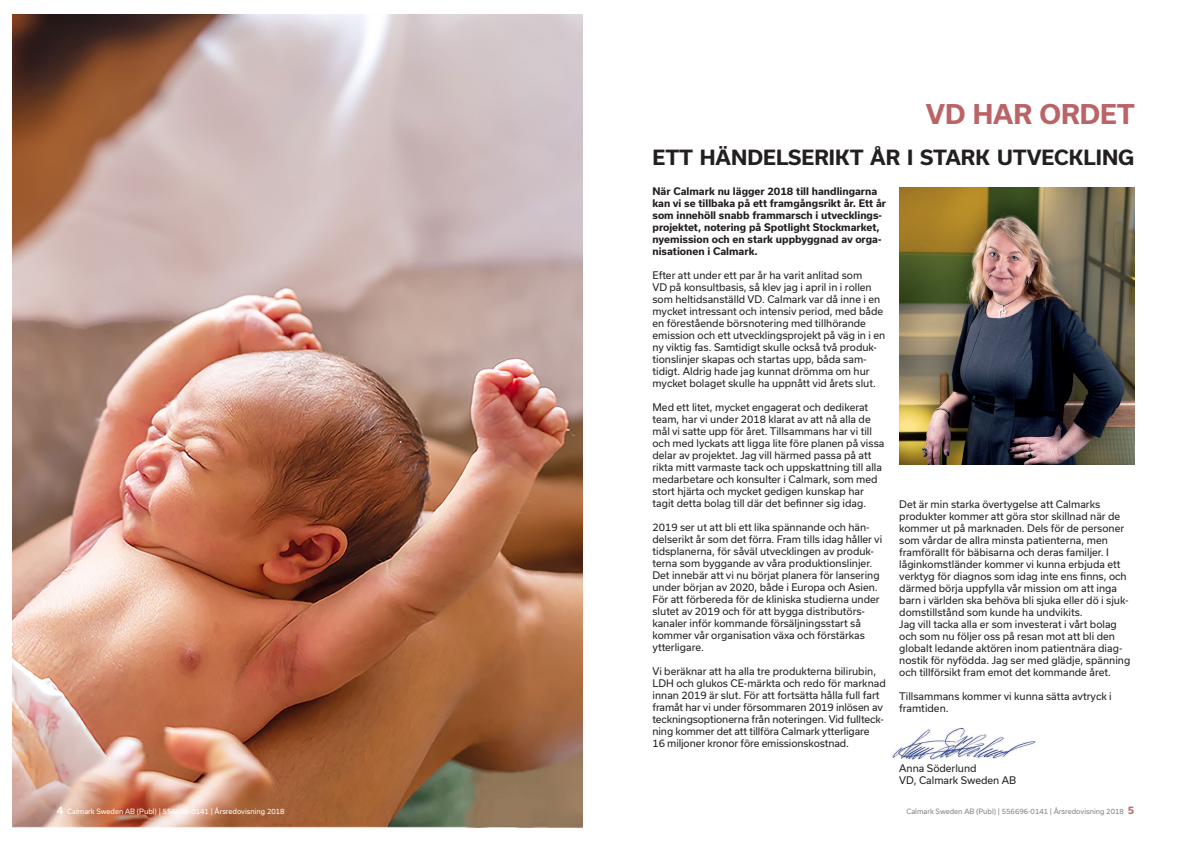
<style>
.page{position:relative;width:1191px;height:842px;background:#fff}
.page>*{position:absolute;margin:0;border:0;box-sizing:border-box;transform-origin:0 0}
.t1{font:700 26px "Usual";color:#ba6467}
.t2{font:700 20px "Usual";color:#231f20}
.t3{font:10px/12px "Usual";color:#231f20}
.t4{font:700 10px/12px "Usual";color:#231f20}
.t5{font:7px "Usual";color:#808285}
.t6{font:7px "Usual";color:#fff}
.s1{font-weight:700;font-size:10px}
.s2{font-weight:700;font-size:10px;color:#ba6467}
</style>
<div class="page">
<img style="left:892px;top:728px;width:144px;height:32px">
<img style="left:13px;top:14px;width:570px;height:814px">
<img style="left:899px;top:188px;width:235px;height:276px">
<p class="t6" style="left:57px;top:807px;width:229px"><span class="s1">4</span> Calmark Sweden AB (Publ) | 556696-0141 | Årsredovisning 2018</p>
<p class="t1" style="left:925px;top:100px;width:211px">VD HAR ORDET</p>
<p class="t2" style="left:652px;top:146px;width:483px">ETT HÄNDELSERIKT ÅR I STARK UTVECKLING</p>
<p class="t4" style="left:652px;top:185px;width:235px">När Calmark nu lägger 2018 till handlingarna kan vi se tillbaka på ett framgångsrikt år. Ett år som innehöll snabb frammarsch i utvecklings&shy;projektet, notering på Spotlight Stockmarket, nyemission och en stark uppbyggnad av orga&shy;nisationen i Calmark.</p>
<p class="t3" style="left:652px;top:269px;width:234px">Efter att under ett par år ha varit anlitad som<br>VD på konsultbasis, så klev jag i april in i rollen som heltidsanställd VD. Calmark var då inne i en mycket intressant och intensiv period, med både en förestående börsnotering med tillhörande emission och ett utvecklingsprojekt på väg in i en ny viktig fas. Samtidigt skulle också två produk&shy;tionslinjer skapas och startas upp, båda sam&shy;tidigt. Aldrig hade jag kunnat drömma om hur mycket bolaget skulle ha uppnått vid årets slut.</p>
<p class="t3" style="left:652px;top:401px;width:233px">Med ett litet, mycket engagerat och dedikerat team, har vi under 2018 klarat av att nå alla de mål vi satte upp för året. Tillsammans har vi till och med lyckats att ligga lite före planen på vissa delar av projektet. Jag vill härmed passa på att rikta mitt varmaste tack och uppskattning till alla medarbetare och konsulter i Calmark, som med stort hjärta och mycket gedigen kunskap har tagit detta bolag till där det befinner sig idag.</p>
<p class="t3" style="left:652px;top:521px;width:231px">2019 ser ut att bli ett lika spännande och hän&shy;delserikt år som det förra. Fram tills idag håller vi tidsplanerna, för såväl utvecklingen av produk&shy;terna som byggande av våra produktionslinjer.<br>Det innebär att vi nu börjat planera för lansering under början av 2020, både i Europa och Asien.<br>För att förbereda för de kliniska studierna under slutet av 2019 och för att bygga distributörs&shy;kanaler inför kommande försäljningsstart så kommer vår organisation växa och förstärkas ytterligare.</p>
<p class="t3" style="left:652px;top:665px;width:235px">Vi beräknar att ha alla tre produkterna bilirubin, LDH och glukos CE-märkta och redo för marknad innan 2019 är slut. För att fortsätta hålla full fart framåt har vi under försommaren 2019 inlösen av teckningsoptionerna från noteringen. Vid fullteck&shy;ning kommer det att tillföra Calmark ytterligare<br>16 miljoner kronor före emissionskostnad.</p>
<p class="t3" style="left:899px;top:498px;width:231px">Det är min starka övertygelse att Calmarks produkter kommer att göra stor skillnad när de kommer ut på marknaden. Dels för de personer som vårdar de allra minsta patienterna, men framförallt för bäbisarna och deras familjer. I låginkomstländer kommer vi kunna erbjuda ett verktyg för diagnos som idag inte ens finns, och därmed börja uppfylla vår mission om att inga barn i världen ska behöva bli sjuka eller dö i sjuk&shy;domstillstånd som kunde ha undvikits.</p>
<p class="t3" style="left:899px;top:618px;width:232px">Jag vill tacka alla er som investerat i vårt bolag och som nu följer oss på resan mot att bli den globalt ledande aktören inom patientnära diag&shy;nostik för nyfödda. Jag ser med glädje, spänning och tillförsikt fram emot det kommande året.</p>
<p class="t3" style="left:899px;top:690px;width:214px">Tillsammans kommer vi kunna sätta avtryck i framtiden.</p>
<p class="t3" style="left:899px;top:762px;width:79px">Anna Söderlund</p>
<p class="t3" style="left:899px;top:774px;width:118px">VD, Calmark Sweden AB</p>
<p class="t5" style="left:906px;top:807px;width:229px">Calmark Sweden AB (Publ) | 556696-0141 | Årsredovisning 2018 <span class="s2">5</span></p>
</div>
